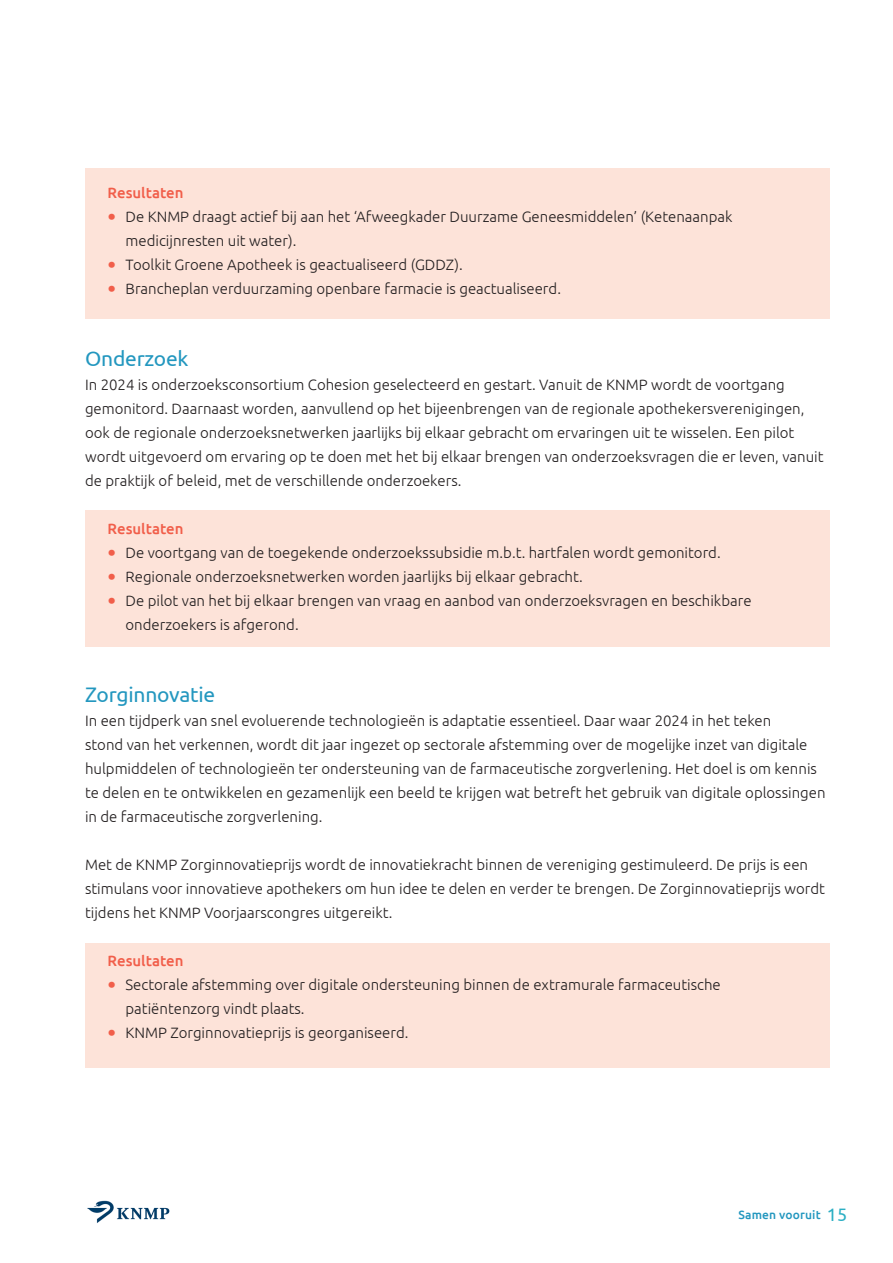
<style>
.page{position:relative;width:893px;height:1263px;background:#fff}
.page>*{position:absolute;margin:0;border:0;box-sizing:border-box;transform-origin:0 0}
.t1{font:21px "Ubuntu";letter-spacing:-.01em;color:#2397bf}
.t2{font:300 15px/24px "Ubuntu";color:#231f20}
.t3{font:500 15px "Ubuntu";color:#f15e4a}
.t4{font:500 12px "Ubuntu";letter-spacing:.01em;color:#2397bf}
.s1{font-weight:400;font-size:24px;color:#f15e4a}
.s2{font-weight:400;font-size:18px;color:#2cafc4}
</style>
<div class="page">
<img style="left:87px;top:1200px;width:83px;height:23px">
<div style="left:85px;top:943px;width:744px;height:124px;background:#fde3d9"></div>
<div style="left:85px;top:511px;width:744px;height:136px;background:#fde3d9"></div>
<div style="left:85px;top:169px;width:744px;height:150px;background:#fde3d9"></div>
<p class="t3" style="left:108px;top:183px;width:77px">Resultaten</p>
<p class="t2" style="left:126px;top:204px;width:608px;text-indent:-18px"><span class="s1">•</span> De KNMP draagt actief bij aan het ‘Afweegkader Duurzame Geneesmiddelen’ (Ketenaanpak medicijnresten uit water).</p>
<p class="t2" style="left:108px;top:252px;width:357px"><span class="s1">•</span> Toolkit Groene Apotheek is geactualiseerd (GDDZ).</p>
<p class="t2" style="left:108px;top:276px;width:455px"><span class="s1">•</span> Brancheplan verduurzaming openbare farmacie is geactualiseerd.</p>
<p class="t1" style="left:85px;top:346px;width:105px">Onderzoek</p>
<p class="t2" style="left:85px;top:372px;width:740px">In 2024 is onderzoeksconsortium Cohesion geselecteerd en gestart. Vanuit de KNMP wordt de voortgang gemonitord. Daarnaast worden, aanvullend op het bijeenbrengen van de regionale apothekersverenigingen, ook de regionale onderzoeksnetwerken jaarlijks bij elkaar gebracht om ervaringen uit te wisselen. Een pilot wordt uitgevoerd om ervaring op te doen met het bij elkaar brengen van onderzoeksvragen die er leven, vanuit de praktijk of beleid, met de verschillende onderzoekers.</p>
<p class="t3" style="left:108px;top:519px;width:77px">Resultaten</p>
<p class="t2" style="left:108px;top:540px;width:615px"><span class="s1">•</span> De voortgang van de toegekende onderzoekssubsidie m.b.t. hartfalen wordt gemonitord.</p>
<p class="t2" style="left:108px;top:564px;width:477px"><span class="s1">•</span> Regionale onderzoeksnetwerken worden jaarlijks bij elkaar gebracht.</p>
<p class="t2" style="left:126px;top:588px;width:627px;text-indent:-18px"><span class="s1">•</span> De pilot van het bij elkaar brengen van vraag en aanbod van onderzoeksvragen en beschikbare onderzoekers is afgerond.</p>
<p class="t1" style="left:85px;top:682px;width:132px">Zorginnovatie</p>
<p class="t2" style="left:85px;top:708px;width:742px">In een tijdperk van snel evoluerende technologieën is adaptatie essentieel. Daar waar 2024 in het teken<br>stond van het verkennen, wordt dit jaar ingezet op sectorale afstemming over de mogelijke inzet van digitale hulpmiddelen of technologieën ter ondersteuning van de farmaceutische zorgverlening. Het doel is om kennis te delen en te ontwikkelen en gezamenlijk een beeld te krijgen wat betreft het gebruik van digitale oplossingen in de farmaceutische zorgverlening.</p>
<p class="t2" style="left:85px;top:852px;width:741px">Met de KNMP Zorginnovatieprijs wordt de innovatiekracht binnen de vereniging gestimuleerd. De prijs is een stimulans voor innovatieve apothekers om hun idee te delen en verder te brengen. De Zorginnovatieprijs wordt tijdens het KNMP Voorjaarscongres uitgereikt.</p>
<p class="t3" style="left:108px;top:951px;width:77px">Resultaten</p>
<p class="t2" style="left:126px;top:972px;width:597px;text-indent:-18px"><span class="s1">•</span> Sectorale afstemming over digitale ondersteuning binnen de extramurale farmaceutische patiëntenzorg vindt plaats.</p>
<p class="t2" style="left:108px;top:1020px;width:302px"><span class="s1">•</span> KNMP Zorginnovatieprijs is georganiseerd.</p>
<p class="t4" style="left:739px;top:1207px;width:110px">Samen vooruit <span class="s2">15</span></p>
</div>
